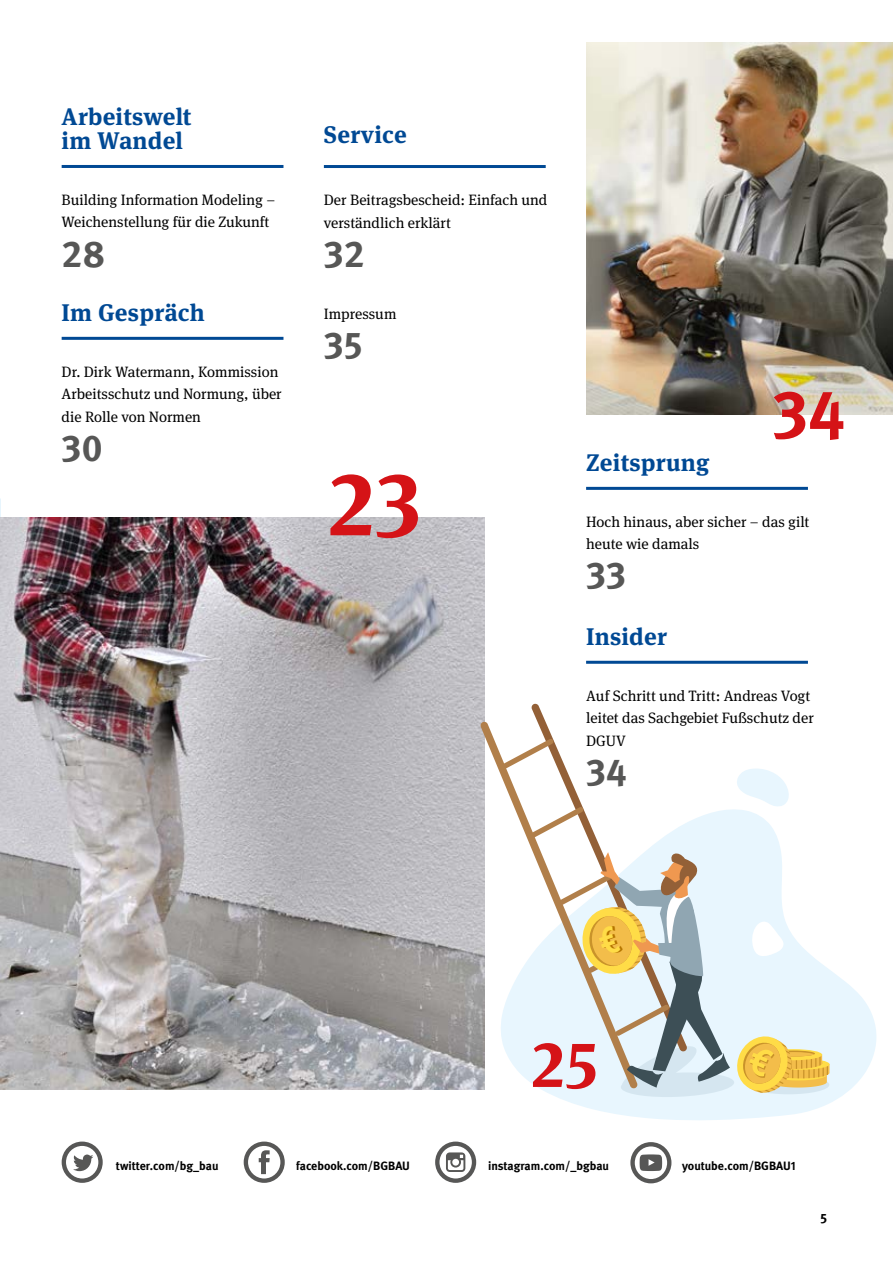
<style>
.page{position:relative;width:893px;height:1263px;background:#fff}
.page>*{position:absolute;margin:0;border:0;box-sizing:border-box;transform-origin:0 0}
.t1{font:700 90px "DGUV Meta Serif";color:#d51317}
.t2{font:700 67.5px "DGUV Meta";color:#d51317}
.t3{font:700 64.95px "DGUV Meta Serif";color:#d51317}
.t4{font:700 37.5px "DGUV Meta";letter-spacing:.01em;color:#575756}
.t5{font:700 24px/24px "DGUV Meta Serif";letter-spacing:.01em;color:#004994}
.t6{font:15px/22.5px "DGUV Meta Serif";color:#000}
.t7{font:700 13.5px "DGUV Meta";color:#000}
.t8{font:700 12.15px "DGUV Meta";color:#000}
</style>
<div class="page">
<svg style="left:541px;top:809px;width:336px;height:311px"></svg>
<svg style="left:737px;top:768px;width:52px;height:38px"></svg>
<img style="left:0;top:517px;width:485px;height:572px">
<img style="left:586px;top:43px;width:307px;height:371px">
<hr style="left:324px;top:165px;width:222px;height:3px;background:#004994">
<div style="left:62px;top:1141px;width:41px;height:42px;border:4px solid #575756;border-radius:50%"></div>
<svg style="left:73px;top:1154px;width:20px;height:17px"></svg>
<svg style="left:259px;top:1150px;width:11px;height:24px"></svg>
<div style="left:244px;top:1141px;width:41px;height:42px;border:4px solid #575756;border-radius:50%"></div>
<svg style="left:446px;top:1152px;width:19px;height:20px"></svg>
<div style="left:435px;top:1141px;width:41px;height:42px;border:4px solid #575756;border-radius:50%"></div>
<div style="left:630px;top:1142px;width:41px;height:41px;border:4px solid #575756;border-radius:50%"></div>
<svg style="left:640px;top:1154px;width:22px;height:17px"></svg>
<hr style="left:62px;top:337px;width:221px;height:3px;background:#004994">
<hr style="left:62px;top:165px;width:221px;height:3px;background:#004994">
<hr style="left:586px;top:487px;width:222px;height:3px;background:#004994">
<hr style="left:586px;top:661px;width:222px;height:3px;background:#004994">
<svg style="left:531px;top:703px;width:156px;height:147px"></svg>
<svg style="left:480px;top:721px;width:158px;height:368px"></svg>
<svg style="left:559px;top:850px;width:270px;height:247px;background:#dadcd2"></svg>
<p class="t5" style="left:62px;top:105px;width:131px">Arbeitswelt im Wandel</p>
<p class="t6" style="left:62px;top:189px;width:215px">Building Information Modeling –<br>Weichenstellung für die Zukunft</p>
<p class="t4" style="left:62px;top:231px;width:45px">28</p>
<p class="t5" style="left:62px;top:301px;width:145px">Im Gespräch</p>
<p class="t6" style="left:62px;top:361px;width:222px">Dr. Dirk Watermann, Kommission<br>Arbeitsschutz und Normung, über die Rolle von Normen</p>
<p class="t4" style="left:62px;top:425px;width:42px">30</p>
<p class="t5" style="left:324px;top:123px;width:84px">Service</p>
<p class="t6" style="left:324px;top:189px;width:225px">Der Beitragsbescheid: Einfach und verständlich erklärt</p>
<p class="t4" style="left:324px;top:231px;width:42px">32</p>
<p class="t6" style="left:324px;top:303px;width:74px">Impressum</p>
<p class="t4" style="left:324px;top:323px;width:40px">35</p>
<h1 class="t1" style="left:329px;top:449px;width:94px">23</h1>
<p class="t5" style="left:586px;top:451px;width:125px">Zeitsprung</p>
<h2 class="t2" style="left:772px;top:374px;width:74px">34</h2>
<p class="t6" style="left:586px;top:511px;width:225px">Hoch hinaus, aber sicher – das gilt heute wie damals</p>
<p class="t4" style="left:586px;top:553px;width:41px">33</p>
<p class="t5" style="left:586px;top:625px;width:82px">Insider</p>
<p class="t6" style="left:586px;top:685px;width:229px">Auf Schritt und Tritt: Andreas Vogt leitet das Sachgebiet Fußschutz der<br>DGUV</p>
<p class="t4" style="left:586px;top:749px;width:42px">34</p>
<h3 class="t3" style="left:532px;top:1024px;width:68px">25</h3>
<p class="t8" style="left:116px;top:1158px;width:104px">twitter.com/bg_bau</p>
<p class="t8" style="left:296px;top:1159px;width:115px">facebook.com/BGBAU</p>
<p class="t8" style="left:488px;top:1159px;width:122px">instagram.com/_bgbau</p>
<p class="t8" style="left:682px;top:1159px;width:115px">youtube.com/BGBAU1</p>
<p class="t7" style="left:820px;top:1210px;width:8px">5</p>
</div>
